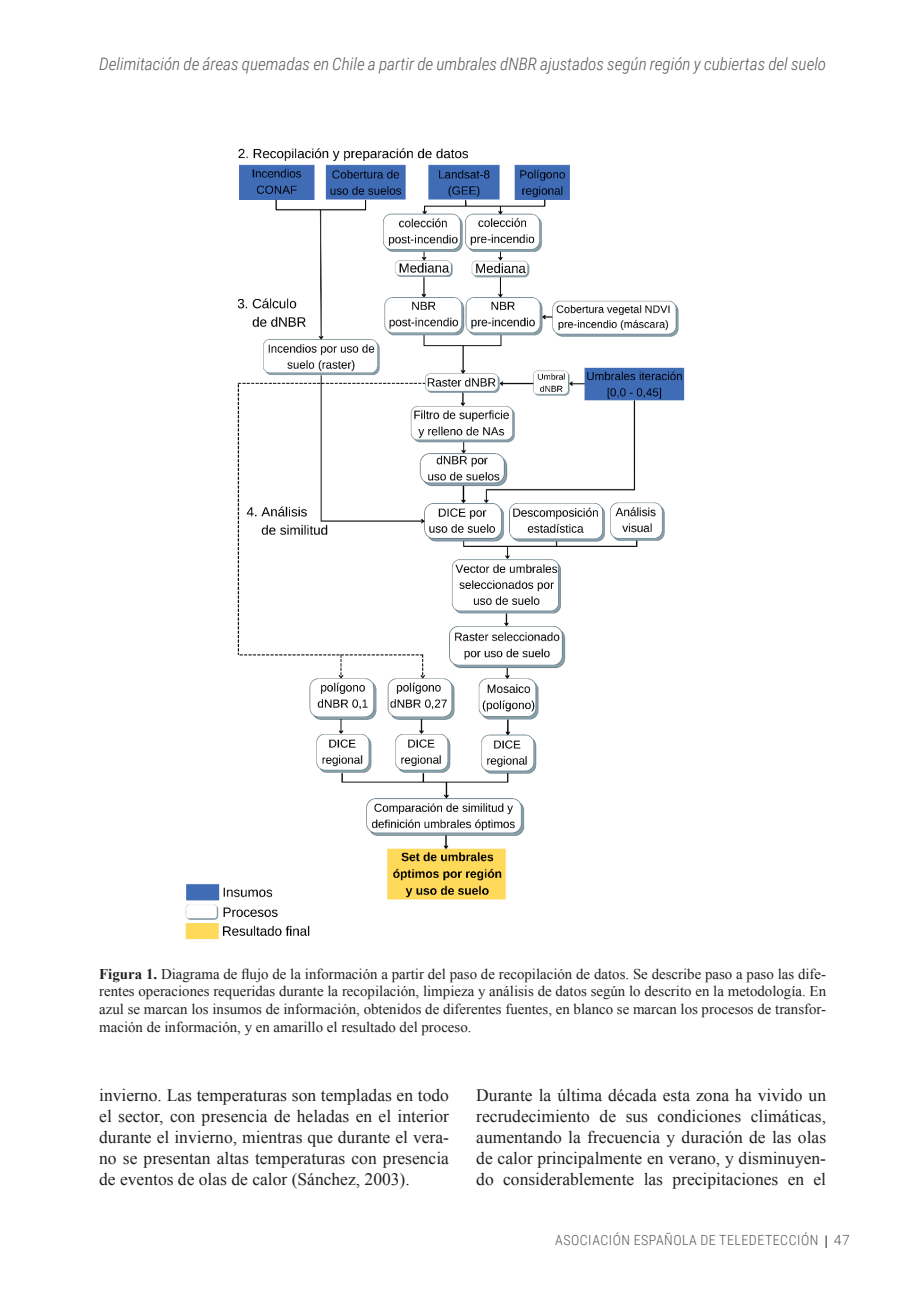
<style>
.page{position:relative;width:908px;height:1300px;background:#fff}
.page>*{position:absolute;margin:0;border:0;box-sizing:border-box;transform-origin:0 0}
.TD_06_TXT_GRAL_es{font:17.5px/21px "Times New Roman";color:#231f20;text-align:justify}
.t1{font:italic 300 17.15px "Roboto Condensed";color:#57585a}
.TD_09_PIE_FOTO_es{font:14.88px/17.8px "Times New Roman";color:#231f20;text-align:justify}
.t2{font:300 14px "Roboto Condensed";letter-spacing:.035em;color:#57585a}
.t3{font:300 14px "Roboto";color:#57585a}
.s1{font-weight:700}
</style>
<div class="page">
<svg style="left:826px;top:1235px;width:1px;height:13px"></svg>
<img style="left:185px;top:148px;width:500px;height:792px">
<p class="t1" style="left:99px;top:52px;width:728px">Delimitación de áreas quemadas en Chile a partir de umbrales dNBR ajustados según región y cubiertas del suelo</p>
<p class="TD_09_PIE_FOTO_es" style="left:99px;top:964px;width:728px"><span class="s1">Figura 1.</span> Diagrama de flujo de la información a partir del paso de recopilación de datos. Se describe paso a paso las dife&shy;rentes operaciones requeridas durante la recopilación, limpieza y análisis de datos según lo descrito en la metodología. En azul se marcan los insumos de información, obtenidos de diferentes fuentes, en blanco se marcan los procesos de transfor&shy;mación de información, y en amarillo el resultado del proceso.</p>
<p class="TD_06_TXT_GRAL_es" style="left:99px;top:1084px;width:351px">invierno. Las temperaturas son templadas en todo el sector, con presencia de heladas en el interior durante el invierno, mientras que durante el vera&shy;no se presentan altas temperaturas con presencia de eventos de olas de calor (Sánchez, 2003).</p>
<p class="TD_06_TXT_GRAL_es" style="left:476px;top:1084px;width:351px">Durante la última década esta zona ha vivido un recrudecimiento de sus condiciones climáticas, aumentando la frecuencia y duración de las olas de calor principalmente en verano, y disminuyen&shy;do considerablemente las precipitaciones en el</p>
<p class="t2" style="left:555px;top:1230px;width:265px">ASOCIACIÓN ESPAÑOLA DE TELEDETECCIÓN</p>
<p class="t3" style="left:834px;top:1230px;width:18px">47</p>
</div>
